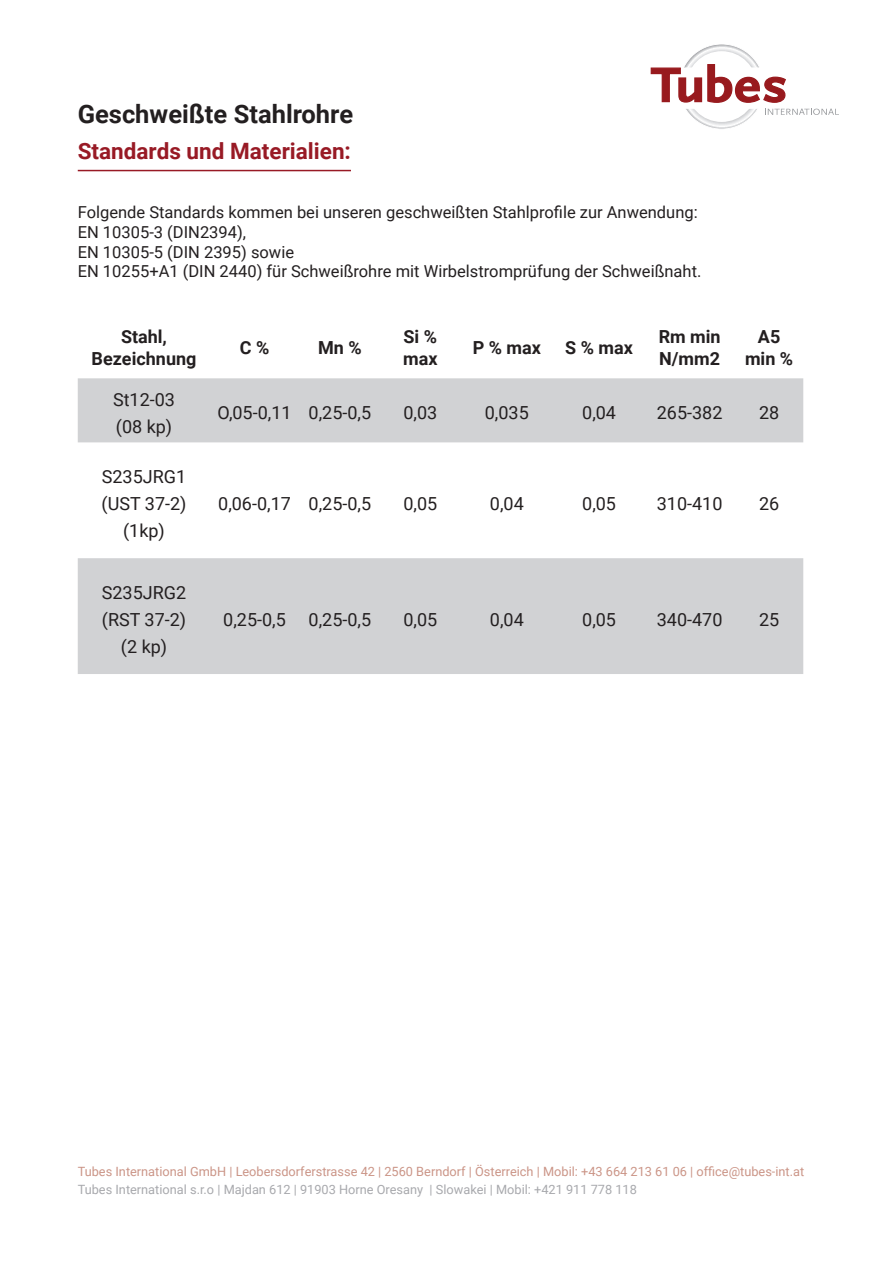
<style>
.page{position:relative;width:893px;height:1263px;background:#fff}
.page>*{position:absolute;margin:0;border:0;box-sizing:border-box;transform-origin:0 0}
.t1{font:700 25.5px "Roboto";color:#231f20}
.t2{font:700 22.5px "Roboto";color:#981a25}
.t3{font:18px/27px "Roboto";color:#231f20;text-align:center}
.t4{font:700 18px/21.6px "Roboto";color:#231f20;text-align:center}
.t5{font:16.5px/19.8px "Roboto";color:#231f20}
.t6{font:12.75px "Roboto";color:#cb9587}
.t7{font:12.75px "Roboto";color:#a8a9ad}
</style>
<div class="page">
<svg style="left:679px;top:44px;width:85px;height:85px"></svg>
<div style="left:686px;top:51px;width:71px;height:71px;background:#fff;border-radius:50%"></div>
<svg style="left:650px;top:63px;width:189px;height:52px"></svg>
<hr style="left:78px;top:170px;width:273px;height:1px;background:#981a25">
<svg style="left:78px;top:378px;width:725px;height:296px;fill:#d1d2d4"></svg>
<h1 class="t1" style="left:78px;top:96px;width:277px">Geschweißte Stahlrohre</h1>
<h2 class="t2" style="left:78px;top:135px;width:275px">Standards und Materialien:</h2>
<p class="t5" style="left:78px;top:202px;width:625px">Folgende Standards kommen bei unseren geschweißten Stahlprofile zur Anwendung:<br>EN 10305-3 (DIN2394),<br>EN 10305-5 (DIN 2395) sowie<br>EN 10255+A1 (DIN 2440) für Schweißrohre mit Wirbelstromprüfung der Schweißnaht.</p>
<p class="t4" style="left:92px;top:325px;width:106px">Stahl,<br>Bezeichnung</p>
<p class="t4" style="left:240px;top:336px;width:31px">C %</p>
<p class="t4" style="left:318px;top:336px;width:45px">Mn %</p>
<p class="t4" style="left:403px;top:325px;width:36px;text-align:left">Si % max</p>
<p class="t4" style="left:473px;top:336px;width:70px">P % max</p>
<p class="t4" style="left:565px;top:336px;width:69px">S % max</p>
<p class="t4" style="left:659px;top:325px;width:63px;text-align:left">Rm min<br>N/mm2</p>
<p class="t4" style="left:745px;top:325px;width:50px">A5 min %</p>
<p class="t3" style="left:113px;top:385px;width:63px;text-align:left">St12-03 (08 kp)</p>
<p class="t3" style="left:218px;top:399px;width:155px">O,05-0,11 0,25-0,5</p>
<p class="t3" style="left:403px;top:399px;width:35px">0,03</p>
<p class="t3" style="left:485px;top:399px;width:45px">0,035</p>
<p class="t3" style="left:582px;top:399px;width:35px">0,04</p>
<p class="t3" style="left:657px;top:399px;width:67px">265-382</p>
<p class="t3" style="left:759px;top:399px;width:22px">28</p>
<p class="t3" style="left:102px;top:462px;width:86px">S235JRG1 (UST 37-2) (1kp)</p>
<p class="t3" style="left:102px;top:578px;width:86px">S235JRG2 (RST 37-2) (2 kp)</p>
<p class="t3" style="left:218px;top:489px;width:154px">0,06-0,17 0,25-0,5</p>
<p class="t3" style="left:403px;top:489px;width:35px">0,05</p>
<p class="t3" style="left:490px;top:489px;width:35px">0,04</p>
<p class="t3" style="left:582px;top:489px;width:35px">0,05</p>
<p class="t3" style="left:657px;top:489px;width:67px">310-410</p>
<p class="t3" style="left:759px;top:489px;width:22px">26</p>
<p class="t3" style="left:223px;top:605px;width:64px">0,25-0,5</p>
<p class="t3" style="left:309px;top:605px;width:64px">0,25-0,5</p>
<p class="t3" style="left:403px;top:605px;width:35px">0,05</p>
<p class="t3" style="left:490px;top:605px;width:35px">0,04</p>
<p class="t3" style="left:582px;top:605px;width:35px">0,05</p>
<p class="t3" style="left:657px;top:605px;width:67px">340-470</p>
<p class="t3" style="left:759px;top:605px;width:22px">25</p>
<p class="t6" style="left:78px;top:1163px;width:728px">Tubes International GmbH | Leobersdorferstrasse 42 | 2560 Berndorf | Österreich | Mobil: +43 664 213 61 06 | office@tubes-int.at</p>
<p class="t7" style="left:78px;top:1181px;width:561px">Tubes International s.r.o | Majdan 612 | 91903 Horne Oresany | Slowakei | Mobil: +421 911 778 118</p>
</div>
